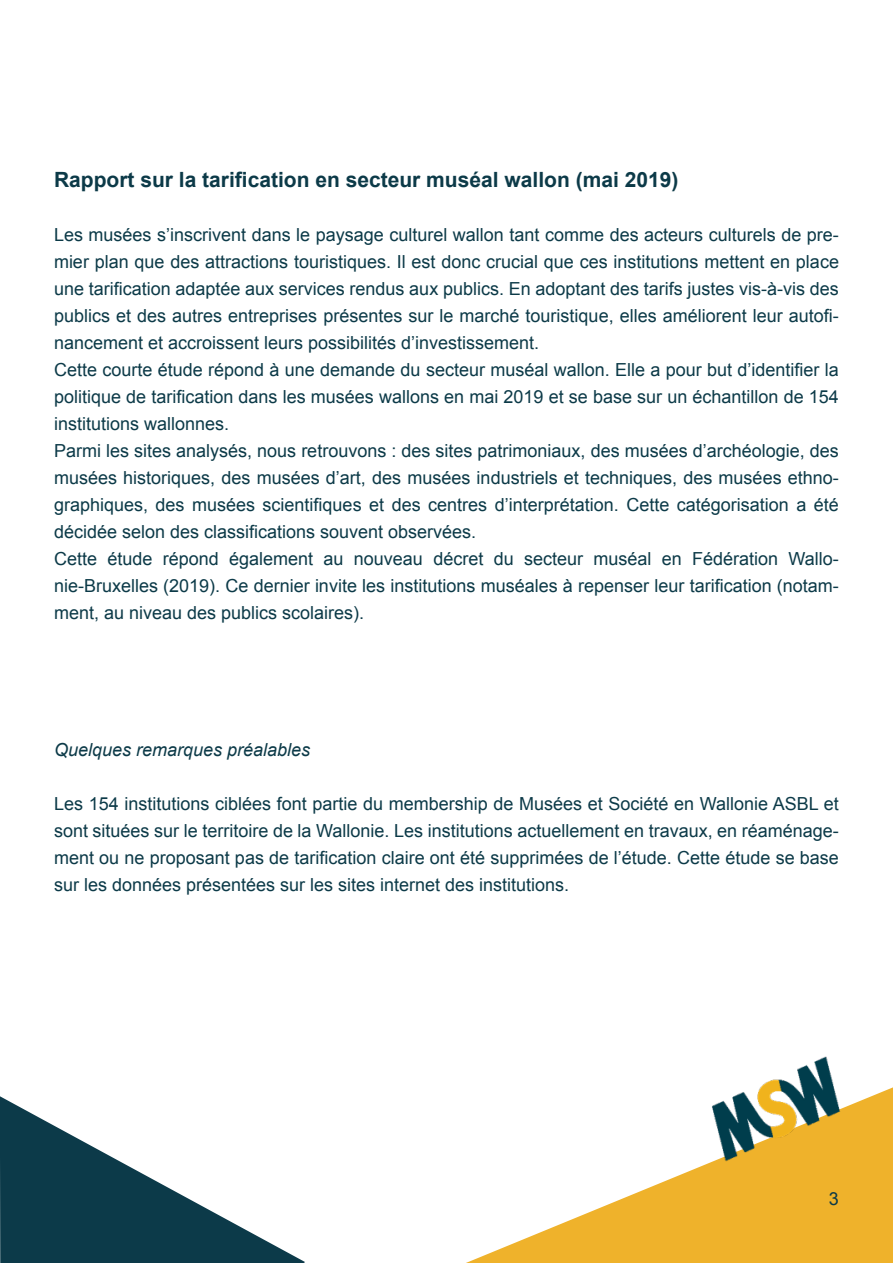
<style>
.page{position:relative;width:893px;height:1263px;background:#fff}
.page>*{position:absolute;margin:0;border:0;box-sizing:border-box;transform-origin:0 0}
.t1{font:700 21px "Arial";color:#0c3a48}
.t2{font:18px/27px "Arial";color:#0c3a48;text-align:justify}
.t3{font:italic 18px "Arial";color:#0c3a48}
</style>
<div class="page">
<svg style="left:0;top:1096px;width:305px;height:167px"></svg>
<svg style="left:466px;top:1087px;width:427px;height:176px;fill:#efb22b"></svg>
<img style="left:706px;top:1056px;width:140px;height:109px">
<p class="t1" style="left:54px;top:166px;width:626px">Rapport sur la tarification en secteur muséal wallon (mai 2019)</p>
<p class="t2" style="left:54px;top:222px;width:786px">Les musées s’inscrivent dans le paysage culturel wallon tant comme des acteurs culturels de pre&shy;mier plan que des attractions touristiques. Il est donc crucial que ces institutions mettent en place une tarification adaptée aux services rendus aux publics. En adoptant des tarifs justes vis-à-vis des publics et des autres entreprises présentes sur le marché touristique, elles améliorent leur autofi&shy;nancement et accroissent leurs possibilités d’investissement.</p>
<p class="t2" style="left:54px;top:357px;width:786px">Cette courte étude répond à une demande du secteur muséal wallon. Elle a pour but d’identifier la politique de tarification dans les musées wallons en mai 2019 et se base sur un échantillon de 154 institutions wallonnes.</p>
<p class="t2" style="left:54px;top:438px;width:786px">Parmi les sites analysés, nous retrouvons : des sites patrimoniaux, des musées d’archéologie, des musées historiques, des musées d’art, des musées industriels et techniques, des musées ethno&shy;graphiques, des musées scientifiques et des centres d’interprétation. Cette catégorisation a été décidée selon des classifications souvent observées.</p>
<p class="t2" style="left:54px;top:546px;width:786px">Cette étude répond également au nouveau décret du secteur muséal en Fédération Wallo&shy;nie-Bruxelles (2019). Ce dernier invite les institutions muséales à repenser leur tarification (notam&shy;ment, au niveau des publics scolaires).</p>
<p class="t3" style="left:54px;top:738px;width:258px">Quelques remarques préalables</p>
<p class="t2" style="left:54px;top:790px;width:786px">Les 154 institutions ciblées font partie du membership de Musées et Société en Wallonie ASBL et sont situées sur le territoire de la Wallonie. Les institutions actuellement en travaux, en réaménage&shy;ment ou ne proposant pas de tarification claire ont été supprimées de l’étude. Cette étude se base sur les données présentées sur les sites internet des institutions.</p>
<p class="t2" style="left:829px;top:1185px;width:12px">3</p>
</div>
